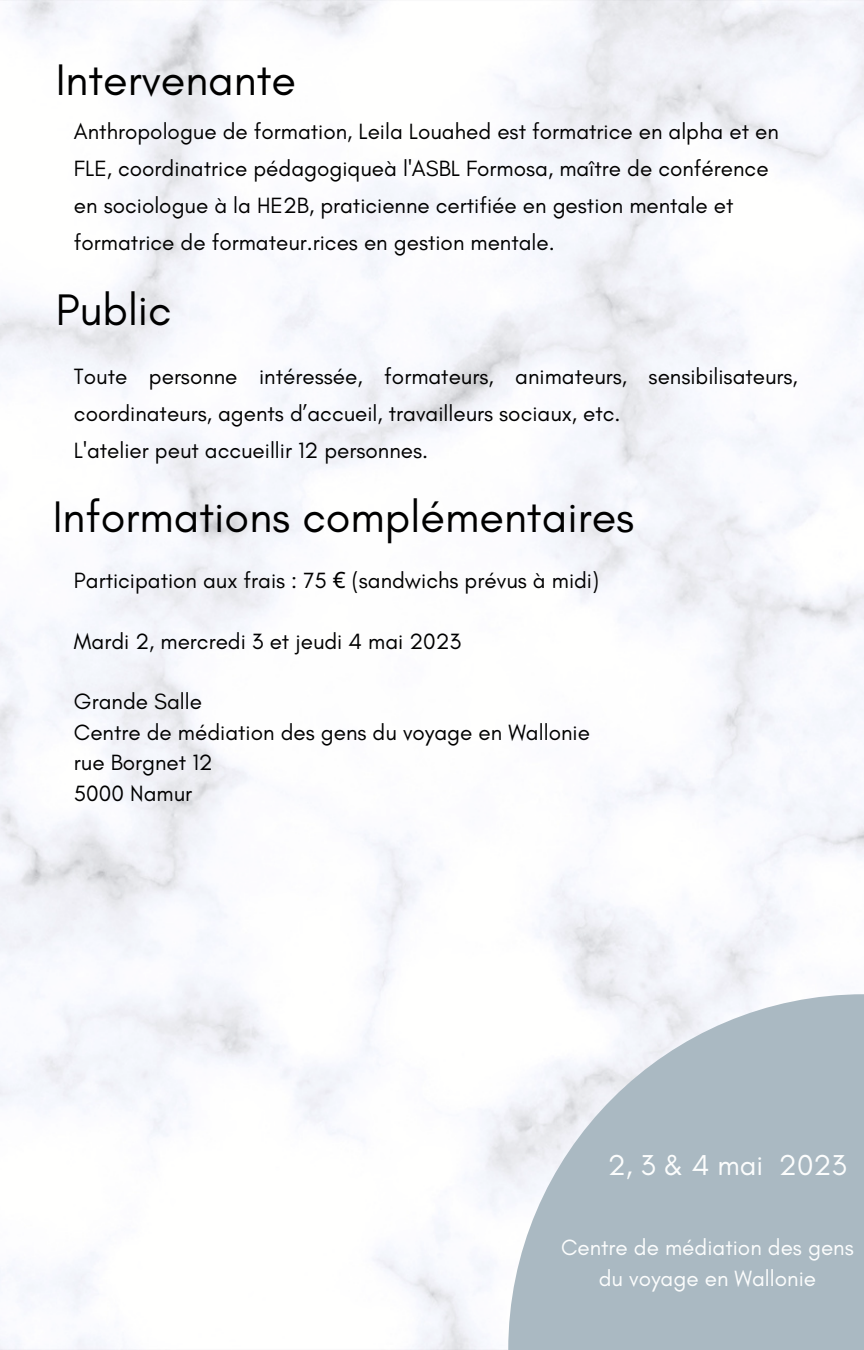
<style>
.page{position:relative;width:864px;height:1350px;background:#fff}
.page>*{position:absolute;margin:0;border:0;box-sizing:border-box;transform-origin:0 0}
.t1{font:45px "Glacial Indifference";color:#000}
.t2{font:29.25px "Glacial Indifference";color:#fcfdfd}
.t3{font:22.5px/37.1px "Glacial Indifference";color:#000}
.t4{font:22.5px/30.4px "Glacial Indifference";color:#fcfdfd;text-align:center}
.s1{font-family:"Noto Sans"}
</style>
<div class="page">
<svg style="left:508px;top:994px;width:356px;height:356px;fill:#aab9c2"></svg>
<h1 class="t1" style="left:56px;top:52px;width:242px">Intervenante</h1>
<p class="t3" style="left:74px;top:112px;width:706px">Anthropologue de formation, Leila Louahed est formatrice en alpha et en FLE, coordinatrice pédagogiqueà l'ASBL Formosa, maître de conférence en sociologue à la HE2B, praticienne certifiée en gestion mentale et formatrice de formateur.rices en gestion mentale.</p>
<h1 class="t1" style="left:56px;top:282px;width:117px">Public</h1>
<p class="t3" style="left:74px;top:357px;width:725px">Toute personne intéressée, formateurs, animateurs, sensibilisateurs, coordinateurs, agents d’accueil, travailleurs sociaux, etc.<br>L'atelier peut accueillir 12 personnes.</p>
<h1 class="t1" style="left:53px;top:489px;width:583px">Informations complémentaires</h1>
<p class="t3" style="left:74px;top:562px;width:527px">Participation aux frais : 75 <span class="s1">€</span> (sandwichs prévus à midi)</p>
<p class="t3" style="left:74px;top:622px;width:389px">Mardi 2, mercredi 3 et jeudi 4 mai 2023</p>
<p class="t3" style="left:74px;top:686px;width:517px;line-height:30.4px">Grande Salle<br>Centre de médiation des gens du voyage en Wallonie rue Borgnet 12<br>5000 Namur</p>
<h2 class="t2" style="left:608px;top:1148px;width:241px">2, 3 &amp; 4 mai 2023</h2>
<p class="t4" style="left:561px;top:1232px;width:294px">Centre de médiation des gens du voyage en Wallonie</p>
</div>
